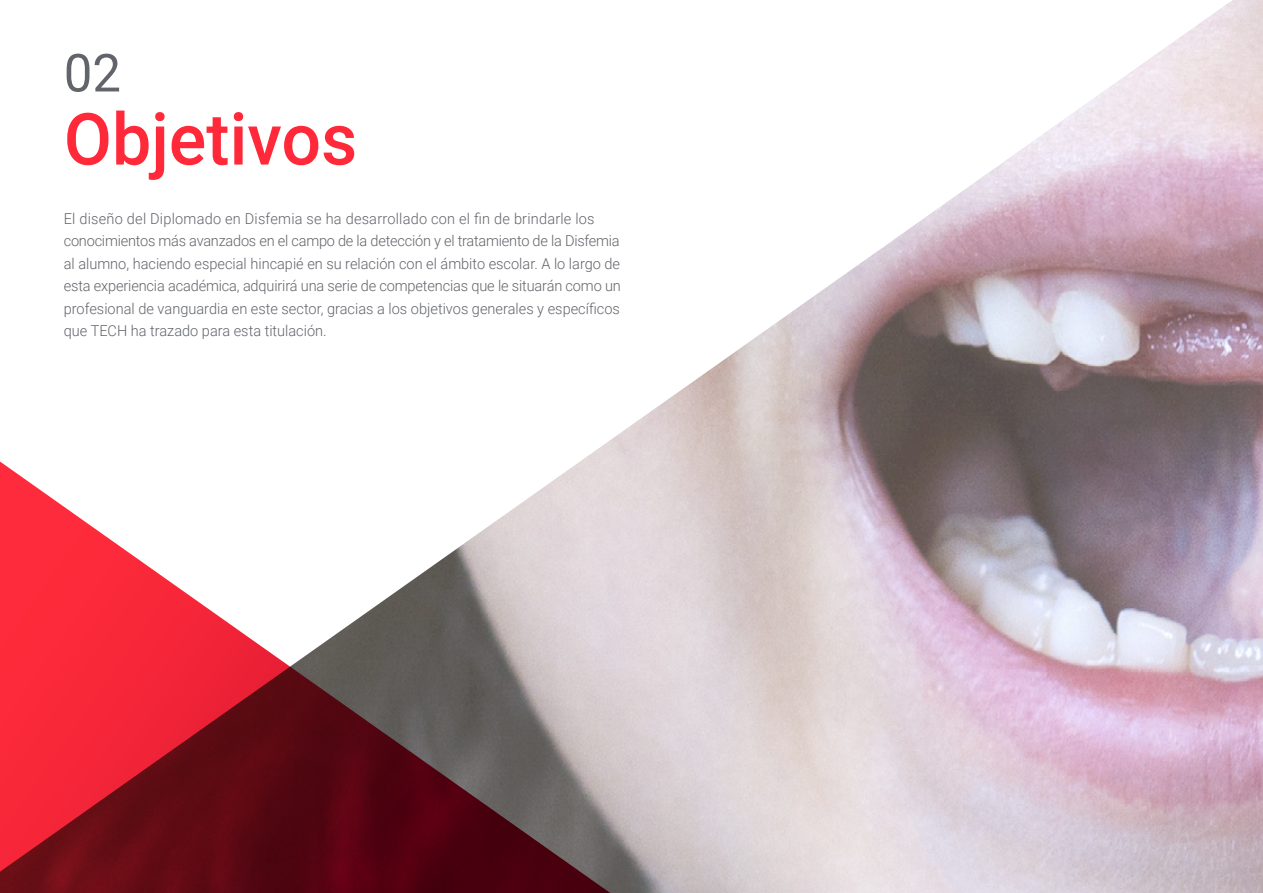
<style>
.page{position:relative;width:1263px;height:893px;background:#fff}
.page>*{position:absolute;margin:0;border:0;box-sizing:border-box;transform-origin:0 0}
.t1{font:500 72px "Roboto";color:#ff293a}
.t2{font:52.5px "Roboto";color:#61646a}
.t3{font:300 15px/22.5px "Roboto";color:#61646a}
</style>
<div class="page">
<img style="left:602px;top:0;width:661px;height:893px">
<svg style="left:0;top:446px;width:640px;height:447px"></svg>
<h2 class="t2" style="left:64px;top:36px;width:59px">02</h2>
<h1 class="t1" style="left:64px;top:89px;width:295px">Objetivos</h1>
<p class="t3" style="left:64px;top:207px;width:559px">El diseño del Diplomado en Disfemia se ha desarrollado con el fin de brindarle los conocimientos más avanzados en el campo de la detección y el tratamiento de la Disfemia al alumno, haciendo especial hincapié en su relación con el ámbito escolar. A lo largo de esta experiencia académica, adquirirá una serie de competencias que le situarán como un profesional de vanguardia en este sector, gracias a los objetivos generales y específicos que TECH ha trazado para esta titulación.</p>
</div>
